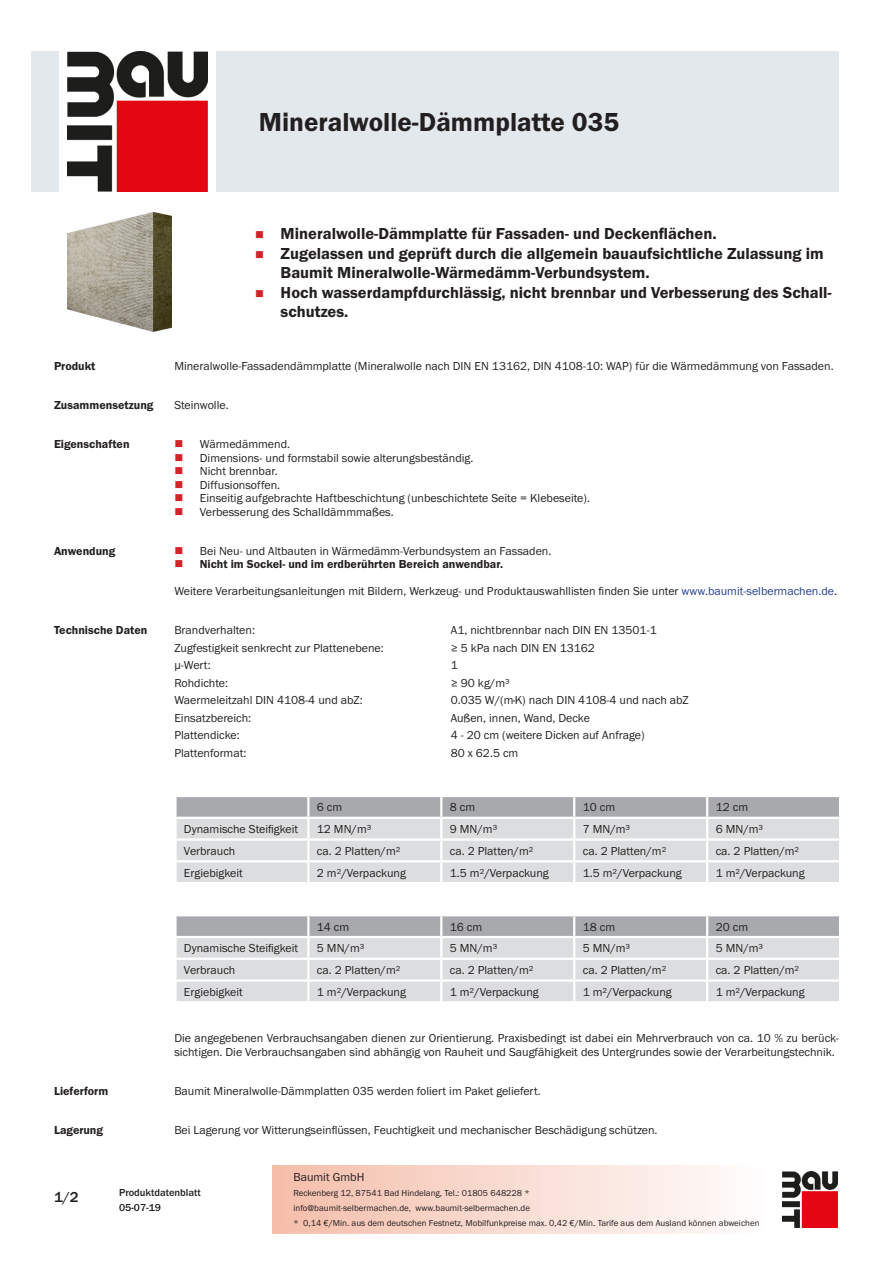
<style>
.page{position:relative;width:893px;height:1263px;background:#fff}
.page>*{position:absolute;margin:0;border:0;box-sizing:border-box;transform-origin:0 0}
.PDS_Produktname{font:27px "BM Franklin Gothic URW Dem";color:#231f20}
.t1{font:16.5px/19.5px "BM Franklin Gothic URW Dem";color:#231f20}
.t2{font:500 15px "BM Franklin Gothic URW";color:#231f20}
.PDS_Standard{font:12px/13.5px "BM Franklin Gothic URW Boo";color:#231f20}
.PDS_Standard_linksbü{font:12px "BM Franklin Gothic URW Boo";color:#231f20}
.PDS_Header{font:12px "BM Franklin Gothic URW Dem";color:#231f20}
.t3{font:500 10.5px/15px "BM Franklin Gothic URW";color:#231f20}
.t4{font:9px/15px "BM Franklin Gothic URW Boo";color:#231f20}
.s1{color:#253f8e}
</style>
<div class="page">
<img style="left:782px;top:1171px;width:56px;height:56px">
<div style="left:32px;top:51px;width:27px;height:140px;background:#e2e8eb"></div>
<img style="left:68px;top:51px;width:139px;height:140px">
<div style="left:216px;top:51px;width:623px;height:140px;background:#e2e8eb"></div>
<img style="left:67px;top:213px;width:105px;height:119px">
<svg style="left:175px;top:796px;width:665px;height:86px;background:#d3d3d6"></svg>
<hr style="left:174px;top:860px;width:134px;height:2px;background:#fff">
<hr style="left:174px;top:862px;width:3px;height:20px;background:#fff">
<hr style="left:308px;top:860px;width:133px;height:2px;background:#fff">
<hr style="left:307px;top:862px;width:2px;height:20px;background:#fff">
<hr style="left:441px;top:860px;width:133px;height:2px;background:#fff">
<hr style="left:440px;top:862px;width:2px;height:20px;background:#fff">
<hr style="left:574px;top:860px;width:133px;height:2px;background:#fff">
<hr style="left:573px;top:862px;width:2px;height:20px;background:#fff">
<hr style="left:707px;top:860px;width:134px;height:2px;background:#fff">
<hr style="left:706px;top:862px;width:2px;height:20px;background:#fff">
<hr style="left:839px;top:862px;width:2px;height:20px;background:#fff">
<svg style="left:175px;top:915px;width:665px;height:87px;background:#d6d6d8"></svg>
<hr style="left:707px;top:1001px;width:134px;height:2px;background:#fff">
<p class="PDS_Produktname" style="left:259px;top:106px;width:362px">Mineralwolle-Dämmplatte 035</p>
<p class="t1" style="left:281px;top:224px;width:438px">Mineralwolle-Dämmplatte für Fassaden- und Deckenflächen.</p>
<p class="t1" style="left:281px;top:244px;width:544px">Zugelassen und geprüft durch die allgemein bauaufsichtliche Zulassung im<br>Baumit Mineralwolle-Wärmedämm-Verbundsystem.</p>
<p class="t1" style="left:281px;top:283px;width:553px">Hoch wasserdampfdurchlässig, nicht brennbar und Verbesserung des Schall&shy;schutzes.</p>
<p class="PDS_Header" style="left:54px;top:359px;width:43px">Produkt</p>
<p class="PDS_Standard" style="left:174px;top:360px;width:661px">Mineralwolle-Fassadendämmplatte (Mineralwolle nach DIN EN 13162, DIN 4108-10: WAP) für die Wärmedämmung von Fassaden.</p>
<p class="PDS_Header" style="left:54px;top:398px;width:101px">Zusammensetzung</p>
<p class="PDS_Standard" style="left:174px;top:399px;width:56px">Steinwolle.</p>
<p class="PDS_Header" style="left:54px;top:437px;width:77px">Eigenschaften</p>
<p class="PDS_Standard" style="left:200px;top:438px;width:92px">Wärmedämmend.</p>
<p class="PDS_Standard" style="left:200px;top:451px;width:275px">Dimensions- und formstabil sowie alterungsbeständig.</p>
<p class="PDS_Standard" style="left:200px;top:465px;width:79px">Nicht brennbar.</p>
<p class="PDS_Standard" style="left:200px;top:478px;width:82px">Diffusionsoffen.</p>
<p class="PDS_Standard" style="left:200px;top:492px;width:392px">Einseitig aufgebrachte Haftbeschichtung (unbeschichtete Seite = Klebeseite).</p>
<p class="PDS_Standard" style="left:200px;top:505px;width:195px">Verbesserung des Schalldämmmaßes.</p>
<p class="PDS_Header" style="left:54px;top:543px;width:63px">Anwendung</p>
<p class="PDS_Standard" style="left:200px;top:544px;width:353px">Bei Neu- und Altbauten in Wärmedämm-Verbundsystem an Fassaden.</p>
<p class="PDS_Header" style="left:200px;top:557px;width:305px">Nicht im Sockel- und im erdberührten Bereich anwendbar.</p>
<p class="PDS_Standard" style="left:174px;top:584px;width:664px">Weitere Verarbeitungsanleitungen mit Bildern, Werkzeug- und Produktauswahllisten finden Sie unter <span class="s1">www.baumit-selbermachen.de</span>.</p>
<p class="PDS_Header" style="left:54px;top:623px;width:95px">Technische Daten</p>
<p class="PDS_Standard_linksbü" style="left:174px;top:622px;width:82px">Brandverhalten:</p>
<p class="PDS_Standard_linksbü" style="left:451px;top:622px;width:207px">A1, nichtbrennbar nach DIN EN 13501-1</p>
<p class="PDS_Standard_linksbü" style="left:174px;top:640px;width:211px">Zugfestigkeit senkrecht zur Plattenebene:</p>
<p class="PDS_Standard_linksbü" style="left:451px;top:640px;width:146px">≥ 5 kPa nach DIN EN 13162</p>
<p class="PDS_Standard_linksbü" style="left:174px;top:658px;width:38px">μ-Wert:</p>
<p class="PDS_Standard_linksbü" style="left:451px;top:658px;width:9px">1</p>
<p class="PDS_Standard_linksbü" style="left:174px;top:675px;width:55px">Rohdichte:</p>
<p class="PDS_Standard_linksbü" style="left:451px;top:675px;width:61px">≥ 90 kg/m³</p>
<p class="PDS_Standard_linksbü" style="left:174px;top:693px;width:190px">Waermeleitzahl DIN 4108-4 und abZ:</p>
<p class="PDS_Standard_linksbü" style="left:451px;top:693px;width:240px">0.035 W/(m·K) nach DIN 4108-4 und nach abZ</p>
<p class="PDS_Standard_linksbü" style="left:174px;top:710px;width:78px">Einsatzbereich:</p>
<p class="PDS_Standard_linksbü" style="left:451px;top:710px;width:141px">Außen, innen, Wand, Decke</p>
<p class="PDS_Standard_linksbü" style="left:174px;top:728px;width:67px">Plattendicke:</p>
<p class="PDS_Standard_linksbü" style="left:451px;top:728px;width:195px">4 - 20 cm (weitere Dicken auf Anfrage)</p>
<p class="PDS_Standard_linksbü" style="left:174px;top:745px;width:74px">Plattenformat:</p>
<p class="PDS_Standard_linksbü" style="left:451px;top:745px;width:69px">80 x 62.5 cm</p>
<p class="PDS_Standard_linksbü" style="left:317px;top:800px;width:27px">6 cm</p>
<p class="PDS_Standard_linksbü" style="left:450px;top:800px;width:27px">8 cm</p>
<p class="PDS_Standard_linksbü" style="left:583px;top:800px;width:34px">10 cm</p>
<p class="PDS_Standard_linksbü" style="left:716px;top:800px;width:34px">12 cm</p>
<p class="PDS_Standard_linksbü" style="left:184px;top:822px;width:116px">Dynamische Steifigkeit</p>
<p class="PDS_Standard_linksbü" style="left:317px;top:822px;width:56px">12 MN/m³</p>
<p class="PDS_Standard_linksbü" style="left:450px;top:822px;width:49px">9 MN/m³</p>
<p class="PDS_Standard_linksbü" style="left:583px;top:822px;width:49px">7 MN/m³</p>
<p class="PDS_Standard_linksbü" style="left:716px;top:822px;width:49px">6 MN/m³</p>
<p class="PDS_Standard_linksbü" style="left:184px;top:843px;width:53px">Verbrauch</p>
<p class="PDS_Standard_linksbü" style="left:317px;top:843px;width:85px">ca. 2 Platten/m²</p>
<p class="PDS_Standard_linksbü" style="left:450px;top:843px;width:85px">ca. 2 Platten/m²</p>
<p class="PDS_Standard_linksbü" style="left:583px;top:843px;width:85px">ca. 2 Platten/m²</p>
<p class="PDS_Standard_linksbü" style="left:716px;top:843px;width:85px">ca. 2 Platten/m²</p>
<p class="PDS_Standard_linksbü" style="left:184px;top:865px;width:60px">Ergiebigkeit</p>
<p class="PDS_Standard_linksbü" style="left:317px;top:865px;width:90px">2 m²/Verpackung</p>
<p class="PDS_Standard_linksbü" style="left:450px;top:865px;width:101px">1.5 m²/Verpackung</p>
<p class="PDS_Standard_linksbü" style="left:583px;top:865px;width:101px">1.5 m²/Verpackung</p>
<p class="PDS_Standard_linksbü" style="left:716px;top:865px;width:90px">1 m²/Verpackung</p>
<p class="PDS_Standard_linksbü" style="left:317px;top:919px;width:34px">14 cm</p>
<p class="PDS_Standard_linksbü" style="left:450px;top:919px;width:34px">16 cm</p>
<p class="PDS_Standard_linksbü" style="left:583px;top:919px;width:34px">18 cm</p>
<p class="PDS_Standard_linksbü" style="left:716px;top:919px;width:34px">20 cm</p>
<p class="PDS_Standard_linksbü" style="left:184px;top:941px;width:116px">Dynamische Steifigkeit</p>
<p class="PDS_Standard_linksbü" style="left:317px;top:941px;width:49px">5 MN/m³</p>
<p class="PDS_Standard_linksbü" style="left:450px;top:941px;width:49px">5 MN/m³</p>
<p class="PDS_Standard_linksbü" style="left:583px;top:941px;width:49px">5 MN/m³</p>
<p class="PDS_Standard_linksbü" style="left:716px;top:941px;width:49px">5 MN/m³</p>
<p class="PDS_Standard_linksbü" style="left:184px;top:963px;width:53px">Verbrauch</p>
<p class="PDS_Standard_linksbü" style="left:317px;top:963px;width:85px">ca. 2 Platten/m²</p>
<p class="PDS_Standard_linksbü" style="left:450px;top:963px;width:85px">ca. 2 Platten/m²</p>
<p class="PDS_Standard_linksbü" style="left:583px;top:963px;width:85px">ca. 2 Platten/m²</p>
<p class="PDS_Standard_linksbü" style="left:716px;top:963px;width:85px">ca. 2 Platten/m²</p>
<p class="PDS_Standard_linksbü" style="left:184px;top:984px;width:60px">Ergiebigkeit</p>
<p class="PDS_Standard_linksbü" style="left:317px;top:984px;width:90px">1 m²/Verpackung</p>
<p class="PDS_Standard_linksbü" style="left:450px;top:984px;width:90px">1 m²/Verpackung</p>
<p class="PDS_Standard_linksbü" style="left:583px;top:984px;width:90px">1 m²/Verpackung</p>
<p class="PDS_Standard_linksbü" style="left:716px;top:984px;width:90px">1 m²/Verpackung</p>
<p class="PDS_Standard" style="left:174px;top:1032px;width:666px">Die angegebenen Verbrauchsangaben dienen zur Orientierung. Praxisbedingt ist dabei ein Mehrverbrauch von ca. 10 % zu berück&shy;sichtigen. Die Verbrauchsangaben sind abhängig von Rauheit und Saugfähigkeit des Untergrundes sowie der Verarbeitungstechnik.</p>
<p class="PDS_Header" style="left:54px;top:1083px;width:56px">Lieferform</p>
<p class="PDS_Standard" style="left:174px;top:1084px;width:368px">Baumit Mineralwolle-Dämmplatten 035 werden foliert im Paket geliefert.</p>
<p class="PDS_Header" style="left:54px;top:1122px;width:51px">Lagerung</p>
<p class="PDS_Standard" style="left:174px;top:1123px;width:485px">Bei Lagerung vor Witterungseinflüssen, Feuchtigkeit und mechanischer Beschädigung schützen.</p>
<p class="t2" style="left:54px;top:1188px;width:26px">1/2</p>
<p class="t3" style="left:119px;top:1185px;width:83px">Produktdatenblatt<br>05-07-19</p>
<p class="PDS_Standard" style="left:293px;top:1170px;width:73px">Baumit GmbH</p>
<p class="t4" style="left:293px;top:1186px;width:468px">Reckenberg 12, 87541 Bad Hindelang, Tel.: 01805 648228 *<br>info@baumit-selbermachen.de, www.baumit-selbermachen.de<br>* 0,14 €/Min. aus dem deutschen Festnetz, Mobilfunkpreise max. 0,42 €/Min. Tarife aus dem Ausland können abweichen</p>
</div>
